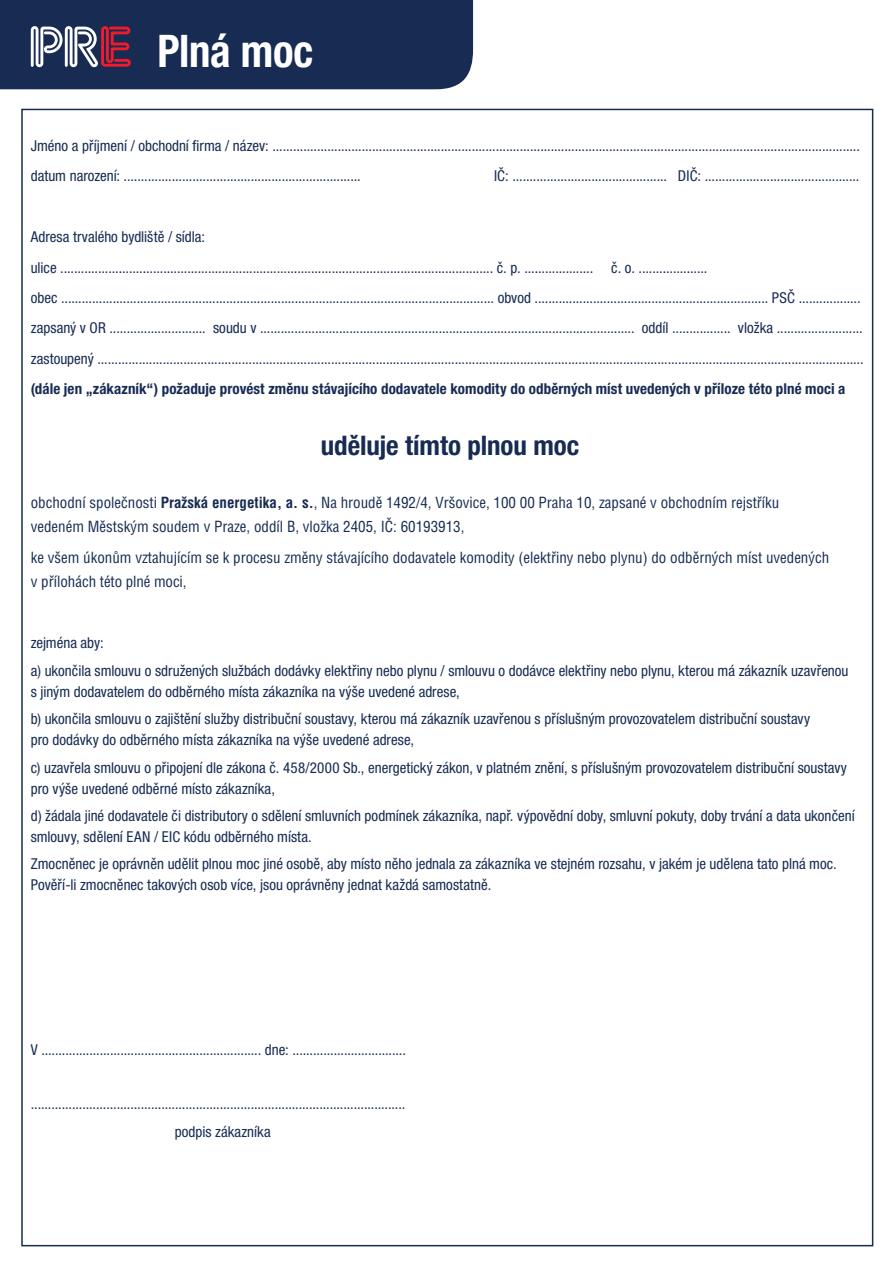
<style>
.page{position:relative;width:893px;height:1263px;background:#fff}
.page>*{position:absolute;margin:0;border:0;box-sizing:border-box;transform-origin:0 0}
.t1{font:700 condensed 45px "Helvetica Neue LT Pro";letter-spacing:-.01em;color:#fff;scale:.95 1}
.t2{font:700 condensed 27px "Helvetica Neue LT Pro";letter-spacing:-.005em;color:#172b53}
.t3{font:condensed 15px/27.3px "Helvetica Neue LT Pro";color:#172b53}
.t4{font:condensed 15px/24px "Helvetica LT Pro";color:#172b53}
.t5{font:700 condensed 15px "Helvetica Neue LT Pro";letter-spacing:.005em;color:#172b53}
.s1{font-weight:700}
</style>
<div class="page">
<div style="left:0;top:0;width:473px;height:89px;background:#172b53"></div>
<h1 class="t1" style="left:158px;top:23px;width:165px">Plná moc</h1>
<p class="t3" style="left:31px;top:130px;width:831px;line-height:30.3px">Jméno a příjmení / obchodní firma / název: ........................................................................................................................................................................... datum narození: .....................................................................</p>
<p class="t3" style="left:494px;top:162px;width:367px">IČ: ............................................. DIČ: .............................................</p>
<p class="t3" style="left:31px;top:222px;width:834px;line-height:30.3px">Adresa trvalého bydliště / sídla:<br>ulice .............................................................................................................................. č. p. .................... č. o. ....................<br>obec .............................................................................................................................. obvod .................................................................... PSČ .................. zapsaný v OR ............................ soudu v ............................................................................................................. oddíl ................. vložka ......................... zastoupený ...............................................................................................................................................................................................................................</p>
<p class="t5" style="left:31px;top:380px;width:816px">(dále jen „zákazník“) požaduje provést změnu stávajícího dodavatele komodity do odběrných míst uvedených v příloze této plné moci a</p>
<h2 class="t2" style="left:321px;top:429px;width:260px">uděluje tímto plnou moc</h2>
<p class="t4" style="left:31px;top:491px;width:750px">obchodní společnosti <span class="s1">Pražská energetika, a. s.</span>, Na hroudě 1492/4, Vršovice, 100 00 Praha 10, zapsané v obchodním rejstříku vedeném Městským soudem v Praze, oddíl B, vložka 2405, IČ: 60193913,</p>
<p class="t4" style="left:31px;top:545px;width:800px">ke všem úkonům vztahujícím se k procesu změny stávajícího dodavatele komodity (elektřiny nebo plynu) do odběrných míst uvedených v přílohách této plné moci,</p>
<p class="t3" style="left:31px;top:629px;width:819px">zejména aby:<br>a) ukončila smlouvu o sdružených službách dodávky elektřiny nebo plynu / smlouvu o dodávce elektřiny nebo plynu, kterou má zákazník uzavřenou</p>
<p class="t3" style="left:31px;top:678px;width:781px">s jiným dodavatelem do odběrného místa zákazníka na výše uvedené adrese,<br>b) ukončila smlouvu o zajištění služby distribuční soustavy, kterou má zákazník uzavřenou s příslušným provozovatelem distribuční soustavy</p>
<p class="t3" style="left:31px;top:726px;width:818px">pro dodávky do odběrného místa zákazníka na výše uvedené adrese,<br>c) uzavřela smlouvu o připojení dle zákona č. 458/2000 Sb., energetický zákon, v platném znění, s příslušným provozovatelem distribuční soustavy</p>
<p class="t3" style="left:31px;top:774px;width:825px">pro výše uvedené odběrné místo zákazníka,<br>d) žádala jiné dodavatele či distributory o sdělení smluvních podmínek zákazníka, např. výpovědní doby, smluvní pokuty, doby trvání a data ukončení</p>
<p class="t3" style="left:31px;top:823px;width:807px">smlouvy, sdělení EAN / EIC kódu odběrného místa.<br>Zmocněnec je oprávněn udělit plnou moc jiné osobě, aby místo něho jednala za zákazníka ve stejném rozsahu, v jakém je udělena tato plná moc.</p>
<p class="t3" style="left:31px;top:871px;width:462px">Pověří-li zmocněnec takových osob více, jsou oprávněny jednat každá samostatně.</p>
<p class="t3" style="left:31px;top:1035px;width:377px">V ................................................................ dne: .................................</p>
<p class="t3" style="left:175px;top:1090px;width:232px;text-indent:-144px">............................................................................................................. podpis zákazníka</p>
</div>
